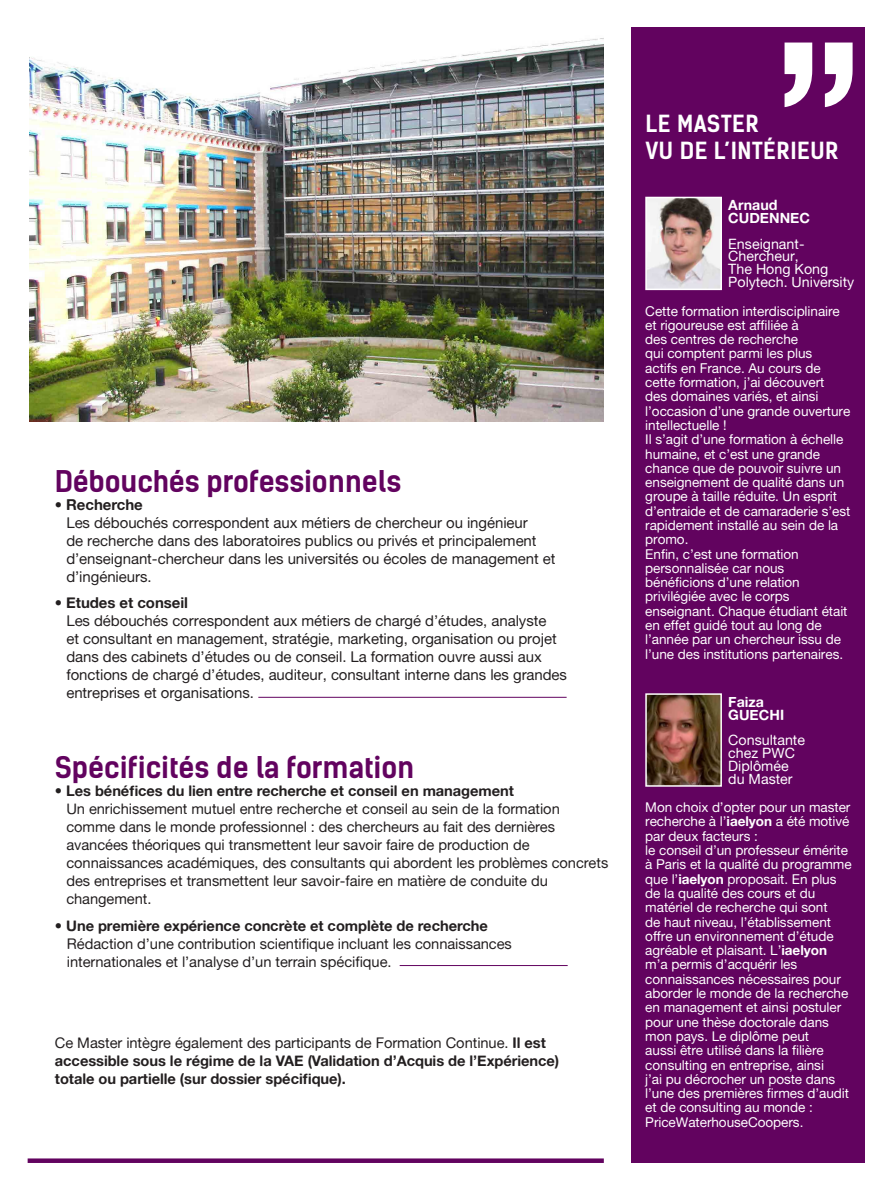
<style>
.page{position:relative;width:893px;height:1191px;background:#fff}
.page>*{position:absolute;margin:0;border:0;box-sizing:border-box;transform-origin:0 0}
.t1{font:700 28.5px "Kelson Sans";letter-spacing:-.005em;color:#62035f}
.t2{font:700 22.5px "Kelson Sans";letter-spacing:.025em;color:#fff}
.t3{font:15px/18px "Alte Haas Grotesk";letter-spacing:-.005em;color:#231f20}
.t4{font:15px "Alte Haas Grotesk Bold";letter-spacing:-.005em;color:#231f20}
.t5{font:14.7px/18px "Alte Haas Grotesk";letter-spacing:-.005em;color:#231f20}
.t6{font:14.7px/18px "Alte Haas Grotesk Bold";letter-spacing:-.005em;color:#231f20}
.t7{font:14.25px/12.8px "Alte Haas Grotesk";color:#fff}
.t8{font:14.25px/12.8px "Alte Haas Grotesk Bold";color:#fff}
.t9{font:13.65px/14.2px "Alte Haas Grotesk";letter-spacing:-.005em;color:#fff}
.s1{font-size:14.7px}
.s2{font-family:"Alte Haas Grotesk"}
.s3{font-family:"Alte Haas Grotesk Bold"}
</style>
<div class="page">
<img style="left:30px;top:38px;width:574px;height:383px">
<div style="left:631px;top:28px;width:234px;height:1135px;background:#62035f"></div>
<div style="left:28px;top:1158px;width:576px;height:5px;background:#62035f"></div>
<svg style="left:784px;top:43px;width:69px;height:64px"></svg>
<img style="left:648px;top:200px;width:71px;height:87px">
<div style="left:645px;top:197px;width:77px;height:93px;border:2px solid #fff"></div>
<hr style="left:258px;top:697px;width:309px;height:1px;background:#62035f">
<hr style="left:400px;top:965px;width:168px;height:1px;background:#62035f">
<img style="left:648px;top:696px;width:71px;height:87px">
<div style="left:645px;top:693px;width:77px;height:93px;border:2px solid #fff"></div>
<p class="t1" style="left:55px;top:464px;width:348px">Débouchés professionnels</p>
<p class="t4" style="left:55px;top:495px;width:89px"><span class="s1">•</span> Recherche</p>
<p class="t3" style="left:66px;top:513px;width:491px">Les débouchés correspondent aux métiers de chercheur ou ingénieur<br>de recherche dans des laboratoires publics ou privés et principalement d’enseignant-chercheur dans les universités ou écoles de management et d’ingénieurs.</p>
<p class="t4" style="left:55px;top:594px;width:135px"><span class="s1">•</span> Etudes et conseil</p>
<p class="t3" style="left:66px;top:612px;width:502px">Les débouchés correspondent aux métiers de chargé d’études, analyste<br>et consultant en management, stratégie, marketing, organisation ou projet dans des cabinets d’études ou de conseil. La formation ouvre aussi aux fonctions de chargé d’études, auditeur, consultant interne dans les grandes entreprises et organisations.</p>
<p class="t1" style="left:55px;top:750px;width:361px">Spécificités de la formation</p>
<p class="t6" style="left:55px;top:781px;width:461px">• Les bénéfices du lien entre recherche et conseil en management</p>
<p class="t5" style="left:66px;top:799px;width:543px">Un enrichissement mutuel entre recherche et conseil au sein de la formation comme dans le monde professionnel : des chercheurs au fait des dernières avancées théoriques qui transmettent leur savoir faire de production de connaissances académiques, des consultants qui abordent les problèmes concrets des entreprises et transmettent leur savoir-faire en matière de conduite du changement.</p>
<p class="t6" style="left:55px;top:916px;width:434px">• Une première expérience concrète et complète de recherche</p>
<p class="t5" style="left:67px;top:934px;width:446px">Rédaction d’une contribution scientifique incluant les connaissances internationales et l’analyse d’un terrain spécifique.</p>
<p class="t6" style="left:55px;top:1033px;width:506px"><span class="s2">Ce Master intègre également des participants de Formation Continue.</span> Il est accessible sous le régime de la VAE (Validation d’Acquis de l’Expérience) totale ou partielle (sur dossier spécifique).</p>
<p class="t2" style="left:645px;top:110px;width:115px">LE MASTER</p>
<p class="t2" style="left:645px;top:137px;width:195px">VU DE L’INTÉRIEUR</p>
<p class="t8" style="left:728px;top:199px;width:51px">Arnaud</p>
<p class="t8" style="left:728px;top:211px;width:83px">CUDENNEC</p>
<p class="t7" style="left:728px;top:237px;width:78px">Enseignant-<br>Chercheur,</p>
<p class="t7" style="left:728px;top:262px;width:128px">The Hong Kong<br>Polytech. University</p>
<p class="t9" style="left:645px;top:303px;width:207px">Cette formation interdisciplinaire et rigoureuse est affiliée à<br>des centres de recherche<br>qui comptent parmi les plus<br>actifs en France. Au cours de cette formation, j’ai découvert<br>des domaines variés, et ainsi l’occasion d’une grande ouverture intellectuelle !</p>
<p class="t9" style="left:645px;top:432px;width:207px">Il s’agit d’une formation à échelle humaine, et c’est une grande chance que de pouvoir suivre un enseignement de qualité dans un groupe à taille réduite. Un esprit d’entraide et de camaraderie s’est rapidement installé au sein de la promo.</p>
<p class="t9" style="left:645px;top:546px;width:204px">Enfin, c’est une formation personnalisée car nous bénéficions d’une relation privilégiée avec le corps enseignant. Chaque étudiant était en effet guidé tout au long de l’année par un chercheur issu de l’une des institutions partenaires.</p>
<p class="t8" style="left:728px;top:695px;width:57px">Faiza<br>GUECHI</p>
<p class="t7" style="left:728px;top:733px;width:78px">Consultante chez PWC</p>
<p class="t7" style="left:728px;top:759px;width:62px">Diplômée</p>
<p class="t7" style="left:728px;top:772px;width:66px">du Master</p>
<p class="t9" style="left:645px;top:800px;width:208px">Mon choix d’opter pour un master recherche à l’<span class="s3">iaelyon</span> a été motivé par deux facteurs :<br>le conseil d’un professeur émérite à Paris et la qualité du programme que l’<span class="s3">iaelyon</span> proposait. En plus de la qualité des cours et du matériel de recherche qui sont<br>de haut niveau, l’établissement offre un environnement d’étude agréable et plaisant. L’<span class="s3">iaelyon </span>m’a permis d’acquérir les connaissances nécessaires pour aborder le monde de la recherche en management et ainsi postuler pour une thèse doctorale dans mon pays. Le diplôme peut<br>aussi être utilisé dans la filière consulting en entreprise, ainsi<br>j’ai pu décrocher un poste dans l’une des premières firmes d’audit et de consulting au monde :<br>PriceWaterhouseCoopers.</p>
</div>
